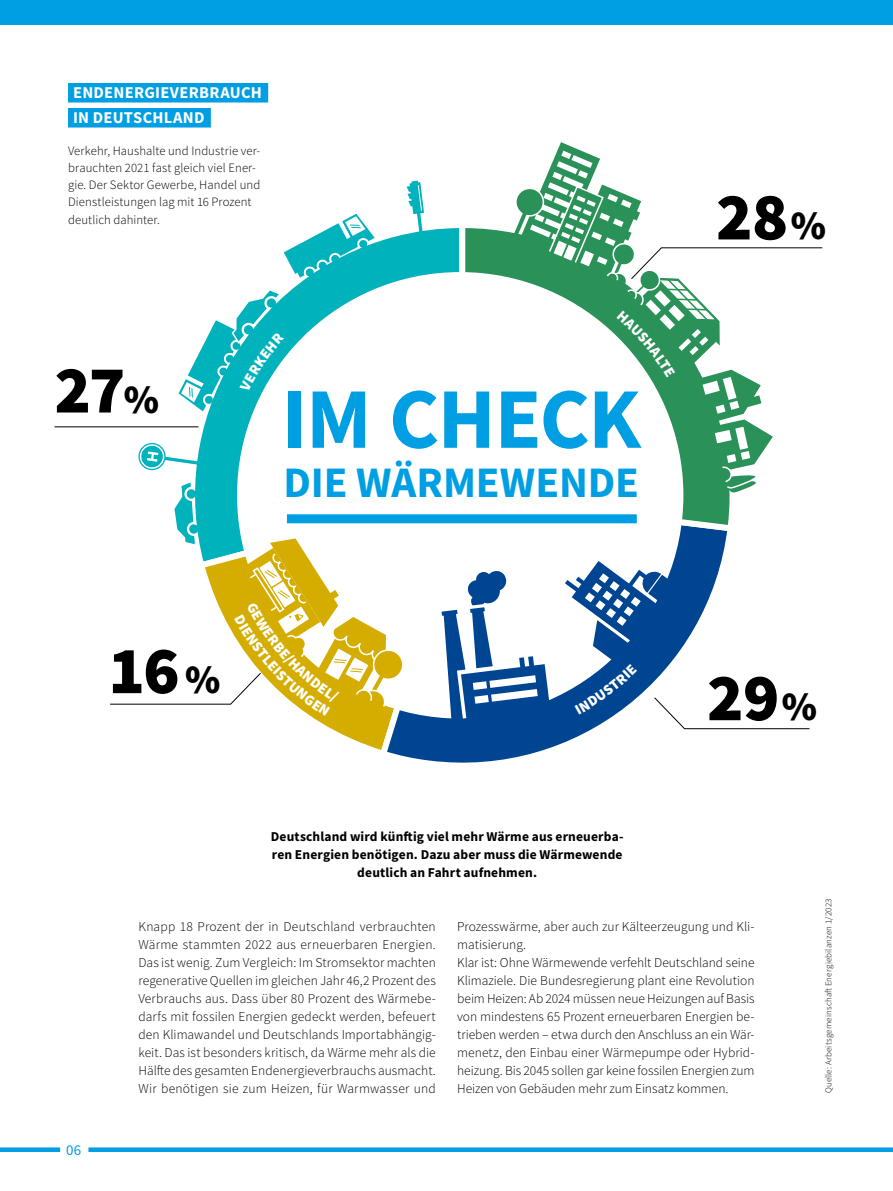
<style>
.page{position:relative;width:893px;height:1191px;background:#fff}
.page>*{position:absolute;margin:0;border:0;box-sizing:border-box;transform-origin:0 0}
.t1{font:700 86.25px "Source Sans Pro";letter-spacing:-.02em;color:#009ee3}
.t2{font:900 67.5px "Source Sans Pro";color:#000}
.t3{font:700 43.5px "Source Sans Pro";letter-spacing:-.005em;color:#009ee3}
.t4{font:700 16.5px/25px "Source Sans Pro";letter-spacing:.015em;color:#fff}
.t5{font:15px "Source Sans Pro";color:#009ee3}
.t6{font:300 13.5px/18px "Source Sans Pro";color:#000;text-align:justify}
.t7{font:700 13.5px/18px "Source Sans Pro";letter-spacing:.01em;color:#000;text-align:center}
.t8{font:300 12.75px/17.2px "Source Sans Pro";letter-spacing:.01em;color:#000}
.t9{font:300 8.85px "Source Sans Pro";letter-spacing:.02em;color:#000}
.s1{font-size:40.5px}
</style>
<div class="page">
<div style="left:0;top:1147px;width:60px;height:5px;background:#009ee3"></div>
<div style="left:88px;top:1147px;width:805px;height:5px;background:#009ee3"></div>
<div style="left:0;top:0;width:893px;height:25px;background:#009ee3"></div>
<svg style="left:163px;top:228px;width:293px;height:254px"></svg>
<svg style="left:310px;top:716px;width:66px;height:33px"></svg>
<svg style="left:376px;top:535px;width:361px;height:228px"></svg>
<svg style="left:456px;top:228px;width:274px;height:307px;background:#469e78"></svg>
<div style="left:237px;top:272px;width:446px;height:446px;background:#fff;border-radius:50%"></div>
<svg style="left:407px;top:181px;width:17px;height:60px"></svg>
<svg style="left:138px;top:442px;width:60px;height:29px"></svg>
<svg style="left:284px;top:214px;width:91px;height:64px"></svg>
<div style="left:68px;top:83px;width:200px;height:19px;background:#009ee3"></div>
<div style="left:68px;top:108px;width:143px;height:19px;background:#009ee3"></div>
<div style="left:287px;top:514px;width:350px;height:9px;background:#009ee3"></div>
<hr style="left:54px;top:426px;width:144px;height:1px;background:#000">
<svg style="left:442px;top:571px;width:109px;height:153px"></svg>
<svg style="left:179px;top:287px;width:105px;height:124px"></svg>
<svg style="left:512px;top:142px;width:311px;height:351px"></svg>
<svg style="left:110px;top:482px;width:297px;height:234px"></svg>
<svg style="left:565px;top:561px;width:245px;height:168px"></svg>
<p class="t4" style="left:73px;top:80px;width:190px">ENDENERGIEVERBRAUCH<br>IN DEUTSCHLAND</p>
<p class="t8" style="left:68px;top:142px;width:194px">Verkehr, Haushalte und Industrie ver&shy;brauchten 2021 fast gleich viel Ener&shy;gie. Der Sektor Gewerbe, Handel und Dienstleistungen lag mit 16 Prozent deutlich dahinter.</p>
<h2 class="t2" style="left:54px;top:343px;width:106px">27<span class="s1">%</span></h2>
<h1 class="t1" style="left:281px;top:361px;width:361px">IM CHECK</h1>
<h3 class="t3" style="left:284px;top:453px;width:357px">DIE WÄRMEWENDE</h3>
<h2 class="t2" style="left:108px;top:624px;width:113px">16 <span class="s1">%</span></h2>
<p class="t7" style="left:271px;top:827px;width:354px">Deutschland wird künftig viel mehr Wärme aus erneuerba&shy;ren Energien benötigen. Dazu aber muss die Wärmewende deutlich an Fahrt aufnehmen.</p>
<h2 class="t2" style="left:716px;top:170px;width:112px">28<span class="s1">%</span></h2>
<h2 class="t2" style="left:707px;top:651px;width:112px">29<span class="s1">%</span></h2>
<p class="t5" style="left:66px;top:1140px;width:17px">06</p>
<p class="t6" style="left:138px;top:918px;width:299px">Knapp 18 Prozent der in Deutschland verbrauchten Wärme stammten 2022 aus erneuerbaren Energien.<br>Das ist wenig. Zum Vergleich: Im Stromsektor machten regenerative Quellen im gleichen Jahr 46,2 Prozent des Verbrauchs aus. Dass über 80 Prozent des Wärmebe&shy;darfs mit fossilen Energien gedeckt werden, befeuert den Klimawandel und Deutschlands Importabhängig&shy;keit. Das ist besonders kritisch, da Wärme mehr als die Hälfte des gesamten Endenergieverbrauchs ausmacht.<br>Wir benötigen sie zum Heizen, für Warmwasser und</p>
<p class="t6" style="left:457px;top:918px;width:299px;text-align:left">Prozesswärme, aber auch zur Kälteerzeugung und Kli&shy;matisierung.<br>Klar ist: Ohne Wärmewende verfehlt Deutschland seine Klimaziele. Die Bundesregierung plant eine Revolution beim Heizen: Ab 2024 müssen neue Heizungen auf Basis von mindestens 65 Prozent erneuerbaren Energien be&shy;trieben werden – etwa durch den Anschluss an ein Wär&shy;menetz, den Einbau einer Wärmepumpe oder Hybrid&shy;heizung. Bis 2045 sollen gar keine fossilen Energien zum Heizen von Gebäuden mehr zum Einsatz kommen.</p>
<p class="t9" style="left:823px;top:1093px;width:196px;rotate:-90deg">Quelle: Arbeitsgemeinschaft Energiebilanzen 1/2023</p>
</div>
